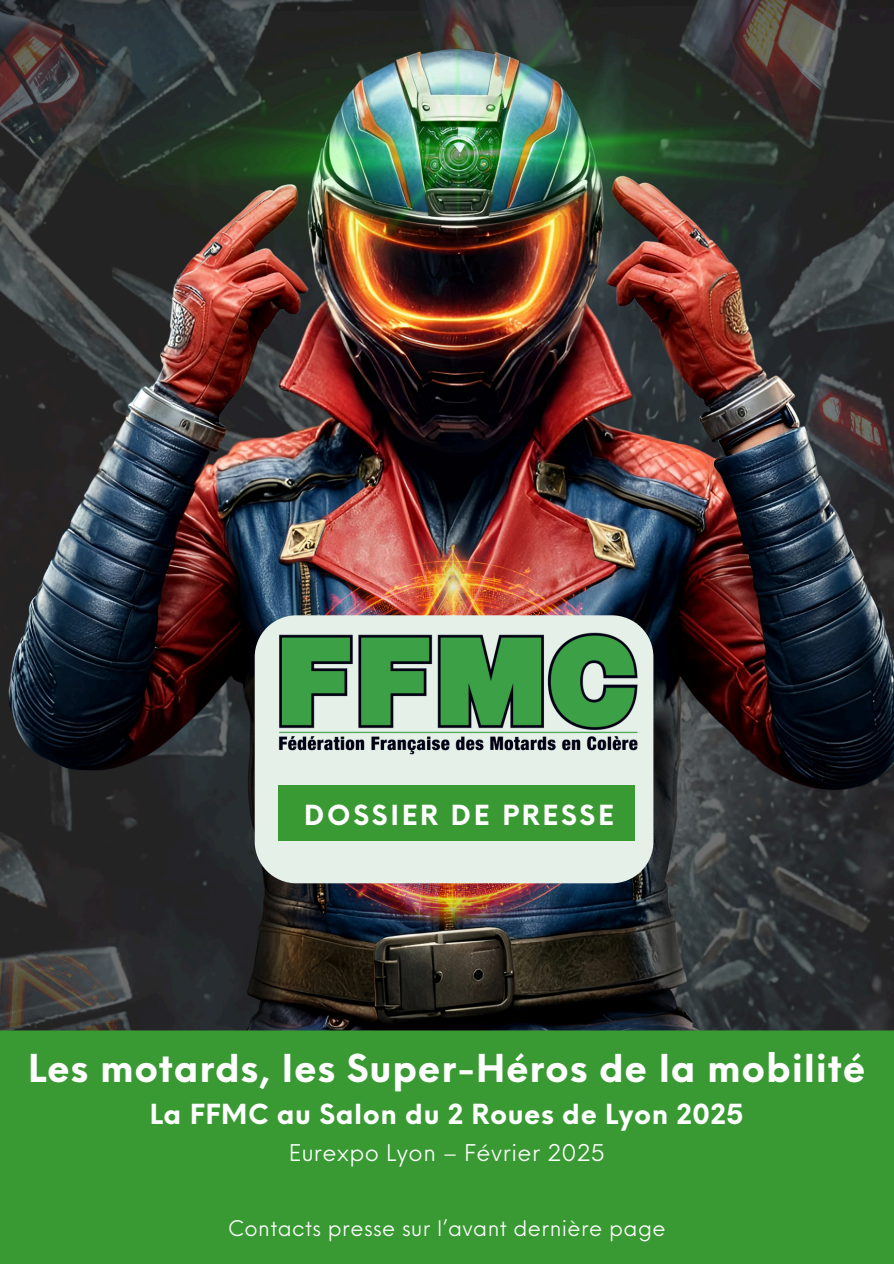
<style>
.page{position:relative;width:894px;height:1264px;background:#fff}
.page>*{position:absolute;margin:0;border:0;box-sizing:border-box;transform-origin:0 0}
.t1{font:700 37.5px "Neue Einstellung";letter-spacing:.02em;color:#fff}
.t2{font:700 27px "Neue Einstellung";letter-spacing:.02em;color:#fff}
.t3{font:700 27px "Neue Einstellung";letter-spacing:.1em;color:#fff}
.t4{font:22.5px "Neue Einstellung";letter-spacing:.02em;color:#fff}
.t5{font:21px "Neue Einstellung";letter-spacing:.02em;color:#fff}
</style>
<div class="page">
<img style="left:0;top:0;width:893px;height:1030px">
<div style="left:255px;top:615px;width:398px;height:268px;background:#e5f0e9"></div>
<div style="left:278px;top:785px;width:356px;height:56px;background:#399a33"></div>
<div style="left:0;top:1030px;width:893px;height:233px;background:#399a33"></div>
<img style="left:255px;top:617px;width:397px;height:159px">
<p class="t3" style="left:304px;top:790px;width:311px">DOSSIER DE PRESSE</p>
<p class="t1" style="left:28px;top:1034px;width:838px">Les motards, les Super-Héros de la mobilité</p>
<h2 class="t2" style="left:150px;top:1089px;width:595px">La FFMC au Salon du 2 Roues de Lyon 2025</h2>
<h1 class="t4" style="left:289px;top:1132px;width:317px">Eurexpo Lyon – Février 2025</h1>
<h3 class="t5" style="left:228px;top:1209px;width:439px">Contacts presse sur l’avant dernière page</h3>
</div>
